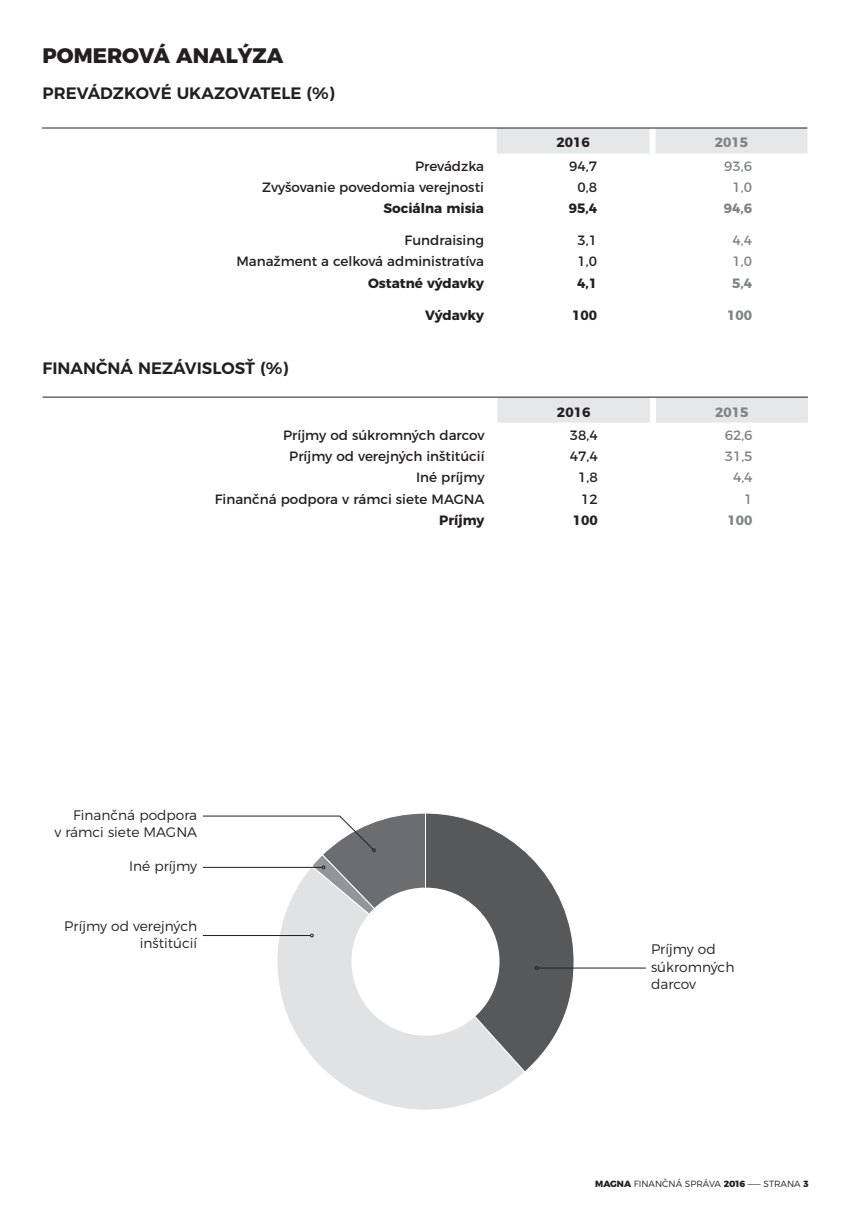
<style>
.page{position:relative;width:851px;height:1221px;background:#fff}
.page>*{position:absolute;margin:0;border:0;box-sizing:border-box;transform-origin:0 0}
.Default{font:800 21px "Montserrat";color:#231f20}
.Default-2{font:600 16.5px "Montserrat";color:#231f20}
.t1{font:300 13.8px/17.2px "Montserrat";color:#231f20;text-align:right}
.A_Basic_text_EN{font:13.5px "Montserrat";color:#231f20}
.A_Basic_text_EN-2{font:700 13.5px "Montserrat";color:#231f20}
.A_Basic_text_EN-3{font:13.5px "Montserrat";color:#808285}
.A_Basic_text_EN-4{font:700 13.5px "Montserrat";color:#808285}
.t2{font:300 9px "Montserrat";color:#231f20}
.s1{font-weight:800}
</style>
<div class="page">
<div style="left:497px;top:398px;width:310px;height:24px;background:#e6e7e9"></div>
<div style="left:650px;top:397px;width:6px;height:25px;background:#fff"></div>
<hr style="left:43px;top:397px;width:454px;height:1px;background:#231f20">
<hr style="left:497px;top:397px;width:156px;height:1px;background:#231f20">
<hr style="left:653px;top:397px;width:154px;height:1px;background:#231f20">
<div style="left:497px;top:129px;width:310px;height:24px;background:#e6e7e9"></div>
<div style="left:649px;top:128px;width:6px;height:25px;background:#fff"></div>
<hr style="left:42px;top:128px;width:454px;height:1px;background:#231f20">
<hr style="left:496px;top:128px;width:156px;height:1px;background:#231f20">
<hr style="left:652px;top:128px;width:155px;height:1px;background:#231f20">
<svg style="left:328px;top:1073px;width:195px;height:37px"></svg>
<hr style="left:538px;top:967px;width:107px;height:1px;background:#231f20">
<svg style="left:202px;top:813px;width:373px;height:260px"></svg>
<p class="Default" style="left:43px;top:38px;width:242px">POMEROVÁ ANALÝZA</p>
<p class="Default-2" style="left:43px;top:80px;width:293px">PREVÁDZKOVÉ UKAZOVATELE (%)</p>
<p class="A_Basic_text_EN-2" style="left:556px;top:132px;width:35px">2016</p>
<p class="A_Basic_text_EN-4" style="left:714px;top:132px;width:35px">2015</p>
<p class="A_Basic_text_EN" style="left:415px;top:155px;width:70px">Prevádzka</p>
<p class="A_Basic_text_EN" style="left:569px;top:155px;width:29px">94,7</p>
<p class="A_Basic_text_EN-3" style="left:724px;top:155px;width:29px">93,6</p>
<p class="A_Basic_text_EN" style="left:262px;top:176px;width:223px">Zvyšovanie povedomia verejnosti</p>
<p class="A_Basic_text_EN" style="left:577px;top:176px;width:21px">0,8</p>
<p class="A_Basic_text_EN-3" style="left:732px;top:176px;width:21px">1,0</p>
<p class="A_Basic_text_EN-2" style="left:383px;top:197px;width:102px">Sociálna misia</p>
<p class="A_Basic_text_EN-2" style="left:568px;top:197px;width:30px">95,4</p>
<p class="A_Basic_text_EN-4" style="left:723px;top:197px;width:30px">94,6</p>
<p class="A_Basic_text_EN" style="left:404px;top:229px;width:81px">Fundraising</p>
<p class="A_Basic_text_EN" style="left:577px;top:229px;width:21px">3,1</p>
<p class="A_Basic_text_EN-3" style="left:732px;top:229px;width:21px">4,4</p>
<p class="A_Basic_text_EN" style="left:236px;top:251px;width:249px">Manažment a celková administratíva</p>
<p class="A_Basic_text_EN" style="left:577px;top:251px;width:21px">1,0</p>
<p class="A_Basic_text_EN-3" style="left:732px;top:251px;width:21px">1,0</p>
<p class="A_Basic_text_EN-2" style="left:368px;top:272px;width:117px">Ostatné výdavky</p>
<p class="A_Basic_text_EN-2" style="left:577px;top:272px;width:21px">4,1</p>
<p class="A_Basic_text_EN-4" style="left:732px;top:272px;width:21px">5,4</p>
<p class="A_Basic_text_EN-2" style="left:425px;top:304px;width:60px">Výdavky</p>
<p class="A_Basic_text_EN-2" style="left:572px;top:304px;width:26px">100</p>
<p class="A_Basic_text_EN-4" style="left:727px;top:304px;width:26px">100</p>
<p class="Default-2" style="left:43px;top:354px;width:247px">FINANČNÁ NEZÁVISLOSŤ (%)</p>
<p class="A_Basic_text_EN-2" style="left:557px;top:400px;width:35px">2016</p>
<p class="A_Basic_text_EN-4" style="left:715px;top:400px;width:35px">2015</p>
<p class="A_Basic_text_EN" style="left:283px;top:424px;width:203px">Príjmy od súkromných darcov</p>
<p class="A_Basic_text_EN" style="left:569px;top:424px;width:29px">38,4</p>
<p class="A_Basic_text_EN-3" style="left:724px;top:424px;width:29px">62,6</p>
<p class="A_Basic_text_EN" style="left:289px;top:445px;width:197px">Príjmy od verejných inštitúcií</p>
<p class="A_Basic_text_EN" style="left:569px;top:445px;width:29px">47,4</p>
<p class="A_Basic_text_EN-3" style="left:724px;top:445px;width:29px">31,5</p>
<p class="A_Basic_text_EN" style="left:416px;top:466px;width:70px">Iné príjmy</p>
<p class="A_Basic_text_EN" style="left:578px;top:466px;width:21px">1,8</p>
<p class="A_Basic_text_EN-3" style="left:733px;top:466px;width:21px">4,4</p>
<p class="A_Basic_text_EN" style="left:215px;top:488px;width:271px">Finančná podpora v rámci siete MAGNA</p>
<p class="A_Basic_text_EN" style="left:581px;top:488px;width:18px">12</p>
<p class="A_Basic_text_EN-3" style="left:744px;top:488px;width:10px">1</p>
<p class="A_Basic_text_EN-2" style="left:439px;top:509px;width:47px">Príjmy</p>
<p class="A_Basic_text_EN-2" style="left:572px;top:509px;width:26px">100</p>
<p class="A_Basic_text_EN-4" style="left:727px;top:509px;width:26px">100</p>
<p class="t1" style="left:54px;top:804px;width:144px">Finančná podpora<br>v rámci siete MAGNA</p>
<p class="t1" style="left:129px;top:856px;width:70px">Iné príjmy</p>
<p class="t1" style="left:64px;top:916px;width:134px">Príjmy od verejných inštitúcií</p>
<p class="t1" style="left:651px;top:939px;width:85px;text-align:left">Príjmy od súkromných darcov</p>
<p class="t2" style="left:595px;top:1176px;width:215px"><span class="s1">MAGNA</span> FINANČNÁ SPRÁVA <span class="s1">2016</span> — STRANA <span class="s1">3</span></p>
</div>
